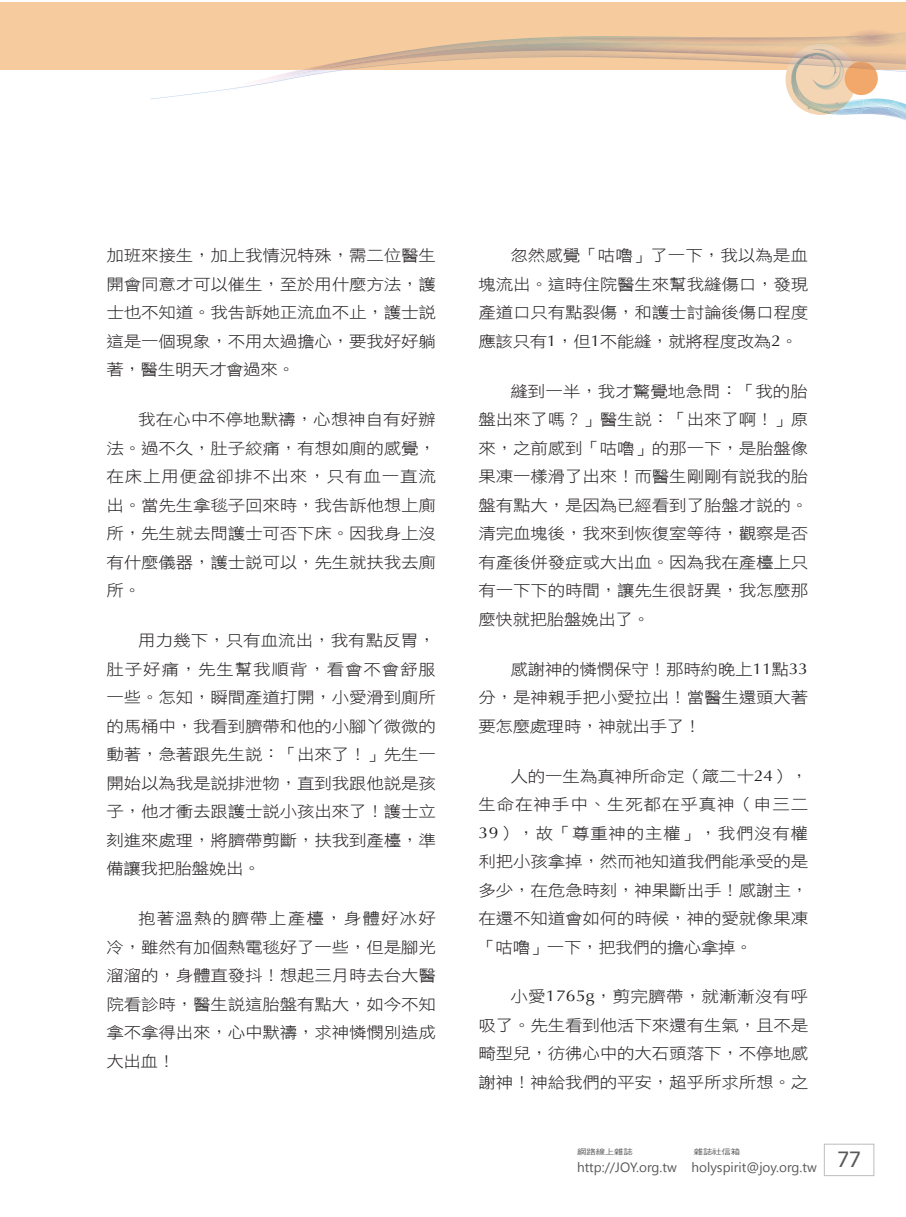
<style>
.page{position:relative;width:906px;height:1217px;background:#fff}
.page>*{position:absolute;margin:0;border:0;box-sizing:border-box;transform-origin:0 0}
.t1{font:15.75px/28.5px "DF Hei W3 WIN BF";letter-spacing:-.01em;color:#231f20;text-align:justify;scale:1.11 1}
.t2{font:13.5px "Segoe UI";color:#57585a}
.t3{font:7.5px "DF Hei W5 WIN BF";letter-spacing:-.015em;color:#57585a;scale:1.25 1}
.s1{font-family:"Optima"}
</style>
<div class="page">
<div style="left:824px;top:1143px;width:50px;height:32px;border:1px solid #bcbdc0"></div>
<div style="left:0;top:2px;width:906px;height:68px;background:#f6cc9f"></div>
<img style="left:405px;top:38px;width:501px;height:13px">
<img style="left:793px;top:44px;width:58px;height:7px">
<img style="left:811px;top:49px;width:19px;height:2px">
<img style="left:815px;top:50px;width:20px;height:1px">
<img style="left:543px;top:36px;width:301px;height:8px">
<img style="left:629px;top:43px;width:171px;height:4px">
<svg style="left:151px;top:51px;width:755px;height:70px"></svg>
<svg style="left:844px;top:31px;width:62px;height:8px"></svg>
<img style="left:847px;top:39px;width:51px;height:8px">
<img style="left:859px;top:33px;width:28px;height:3px">
<p class="t1" style="left:106px;top:241px;width:298px">加班來接生，加上我情況特殊，需二位醫生開會同意才可以催生，至於用什麼方法，護士也不知道。我告訴她正流血不止，護士說這是一個現象，不用太過擔心，要我好好躺著，醫生明天才會過來。</p>
<p class="t1" style="left:106px;top:405px;width:298px;text-indent:32px">我在心中不停地默禱，心想神自有好辦法。過不久，肚子絞痛，有想如廁的感覺，在床上用便盆卻排不出來，只有血一直流出。當先生拿毯子回來時，我告訴他想上廁所，先生就去問護士可否下床。因我身上沒有什麼儀器，護士說可以，先生就扶我去廁所。</p>
<p class="t1" style="left:106px;top:626px;width:298px;text-indent:32px">用力幾下，只有血流出，我有點反胃，肚子好痛，先生幫我順背，看會不會舒服一些。怎知，瞬間產道打開，小愛滑到廁所的馬桶中，我看到臍帶和他的小腳丫微微的動著，急著跟先生說：「出來了！」先生一開始以為我是說排泄物，直到我跟他說是孩子，他才衝去跟護士說小孩出來了！護士立刻進來處理，將臍帶剪斷，扶我到產檯，準備讓我把胎盤娩出。</p>
<p class="t1" style="left:106px;top:903px;width:298px;text-indent:32px">抱著溫熱的臍帶上產檯，身體好冰好冷，雖然有加個熱電毯好了一些，但是腳光溜溜的，身體直發抖！想起三月時去台大醫院看診時，醫生說這胎盤有點大，如今不知拿不拿得出來，心中默禱，求神憐憫別造成大出血！</p>
<p class="t1" style="left:478px;top:241px;width:298px;text-indent:32px">忽然感覺「咕嚕」了一下，我以為是血塊流出。這時住院醫生來幫我縫傷口，發現產道口只有點裂傷，和護士討論後傷口程度應該只有<span class="s1">1</span>，但<span class="s1">1</span>不能縫，就將程度改為<span class="s1">2</span>。</p>
<p class="t1" style="left:478px;top:376px;width:298px;text-indent:32px">縫到一半，我才驚覺地急問：「我的胎盤出來了嗎？」醫生說：「出來了啊！」原來，之前感到「咕嚕」的那一下，是胎盤像果凍一樣滑了出來！而醫生剛剛有說我的胎盤有點大，是因為已經看到了胎盤才說的。清完血塊後，我來到恢復室等待，觀察是否有產後併發症或大出血。因為我在產檯上只有一下下的時間，讓先生很訝異，我怎麼那麼快就把胎盤娩出了。</p>
<p class="t1" style="left:478px;top:654px;width:298px;text-indent:32px">感謝神的憐憫保守！那時約晚上<span class="s1">11</span>點<span class="s1">33</span>分，是神親手把小愛拉出！當醫生還頭大著要怎麼處理時，神就出手了！</p>
<p class="t1" style="left:478px;top:761px;width:298px;text-indent:32px">人的一生為真神所命定（箴二十<span class="s1">24</span>），生命在神手中、生死都在乎真神（申三二<span class="s1">39</span>），故「尊重神的主權」，我們沒有權利把小孩拿掉，然而祂知道我們能承受的是多少，在危急時刻，神果斷出手！感謝主，在還不知道會如何的時候，神的愛就像果凍「咕嚕」一下，把我們的擔心拿掉。</p>
<p class="t1" style="left:478px;top:982px;width:298px;text-indent:32px">小愛<span class="s1">1765g</span>，剪完臍帶，就漸漸沒有呼吸了。先生看到他活下來還有生氣，且不是畸型兒，彷彿心中的大石頭落下，不停地感謝神！神給我們的平安，超乎所求所想。之</p>
<p class="t3" style="left:577px;top:1147px;width:46px">網路線上雜誌</p>
<p class="t3" style="left:694px;top:1147px;width:39px">雜誌社信箱</p>
<p class="t2" style="left:577px;top:1157px;width:285px">http://JOY.org.tw holyspirit@joy.org.tw <sup>77</sup></p>
</div>
